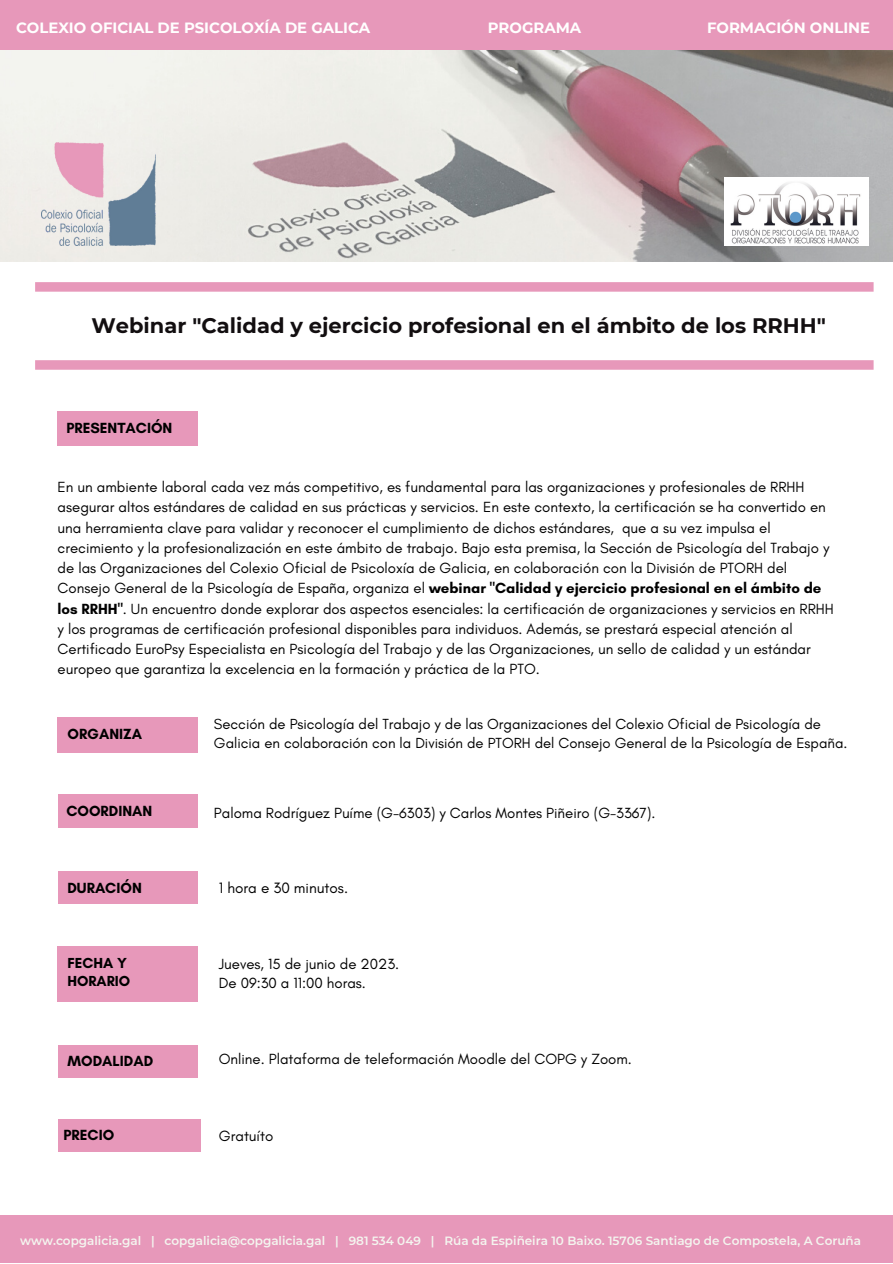
<style>
.page{position:relative;width:893px;height:1264px;background:#fff}
.page>*{position:absolute;margin:0;border:0;box-sizing:border-box;transform-origin:0 0}
.t1{font:700 21px "Montserrat";color:#120e10}
.t2{font:15.3px "Glacial Indifference";color:#000}
.t3{font:15px/20.2px "Glacial Indifference";color:#000}
.t4{font:700 15px "Glacial Indifference";color:#000}
.t5{font:14.85px/18.6px "Glacial Indifference";color:#000}
.t6{font:700 14.85px "Montserrat";color:#fff}
.t7{font:700 14.85px "Glacial Indifference";color:#000}
.t8{font:600 12px "Montserrat";color:#f4f5ef}
.s1{font-weight:700}
</style>
<div class="page">
<img style="left:0;top:50px;width:892px;height:212px">
<svg style="left:35px;top:360px;width:838px;height:10px;background:#e89cbd"></svg>
<svg style="left:35px;top:282px;width:838px;height:10px;background:#e89cbd"></svg>
<div style="left:0;top:0;width:892px;height:50px;background:#e798ba"></div>
<div style="left:58px;top:717px;width:140px;height:35px;background:#e798ba"></div>
<div style="left:58px;top:870px;width:139px;height:33px;background:#e798ba"></div>
<div style="left:58px;top:411px;width:140px;height:34px;background:#e798ba"></div>
<div style="left:58px;top:794px;width:139px;height:33px;background:#e798ba"></div>
<div style="left:58px;top:946px;width:140px;height:55px;background:#e798ba"></div>
<div style="left:58px;top:1118px;width:142px;height:33px;background:#e798ba"></div>
<div style="left:0;top:1215px;width:892px;height:47px;background:#e798ba"></div>
<img style="left:41px;top:142px;width:115px;height:104px">
<img style="left:724px;top:177px;width:144px;height:69px">
<div style="left:58px;top:1044px;width:139px;height:33px;background:#e798ba"></div>
<p class="t6" style="left:16px;top:18px;width:355px">COLEXIO OFICIAL DE PSICOLOXÍA DE GALICA</p>
<p class="t6" style="left:487px;top:18px;width:95px">PROGRAMA</p>
<p class="t6" style="left:707px;top:18px;width:164px">FORMACIÓN ONLINE</p>
<p class="t1" style="left:91px;top:312px;width:736px">Webinar "Calidad y ejercicio profesional en el ámbito de los RRHH"</p>
<p class="t4" style="left:66px;top:419px;width:107px">PRESENTACIÓN</p>
<p class="t3" style="left:58px;top:477px;width:777px">En un ambiente laboral cada vez más competitivo, es fundamental para las organizaciones y profesionales de RRHH asegurar altos estándares de calidad en sus prácticas y servicios. En este contexto, la certificación se ha convertido en una herramienta clave para validar y reconocer el cumplimiento de dichos estándares, que a su vez impulsa el crecimiento y la profesionalización en este ámbito de trabajo. Bajo esta premisa, la Sección de Psicología del Trabajo y de las Organizaciones del Colexio Oficial de Psicoloxía de Galicia, en colaboración con la División de PTORH del Consejo General de la Psicología de España, organiza el <span class="s1">webinar "Calidad y ejercicio profesional en el ámbito de los RRHH"</span>. Un encuentro donde explorar dos aspectos esenciales: la certificación de organizaciones y servicios en RRHH y los programas de certificación profesional disponibles para individuos. Además, se prestará especial atención al Certificado EuroPsy Especialista en Psicología del Trabajo y de las Organizaciones, un sello de calidad y un estándar europeo que garantiza la excelencia en la formación y práctica de la PTO.</p>
<p class="t4" style="left:67px;top:725px;width:76px">ORGANIZA</p>
<p class="t4" style="left:66px;top:801px;width:87px">COORDINAN</p>
<p class="t5" style="left:214px;top:715px;width:635px">Sección de Psicología del Trabajo y de las Organizaciones del Colexio Oficial de Psicología de<br>Galicia en colaboración con la División de PTORH del Consejo General de la Psicología de España.</p>
<p class="t3" style="left:214px;top:802px;width:443px">Paloma Rodríguez Puíme (G-6303) y Carlos Montes Piñeiro (G-3367).</p>
<p class="t4" style="left:67px;top:878px;width:76px">DURACIÓN</p>
<p class="t2" style="left:219px;top:879px;width:131px">1 hora e 30 minutos.</p>
<p class="t7" style="left:67px;top:953px;width:61px">FECHA Y</p>
<p class="t7" style="left:67px;top:972px;width:64px">HORARIO</p>
<p class="t3" style="left:219px;top:953px;width:182px">Jueves, 15 de junio de 2023.</p>
<p class="t3" style="left:219px;top:972px;width:149px">De 09:30 a 11:00 horas.</p>
<p class="t4" style="left:67px;top:1051px;width:87px">MODALIDAD</p>
<p class="t3" style="left:219px;top:1048px;width:414px">Online. Plataforma de teleformación Moodle del COPG y Zoom.</p>
<p class="t4" style="left:63px;top:1125px;width:52px">PRECIO</p>
<p class="t3" style="left:219px;top:1125px;width:56px">Gratuíto</p>
<p class="t8" style="left:20px;top:1232px;width:842px">www.copgalicia.gal | copgalicia@copgalicia.gal | 981 534 049 | Rúa da Espiñeira 10 Baixo. 15706 Santiago de Compostela, A Coruña</p>
</div>
